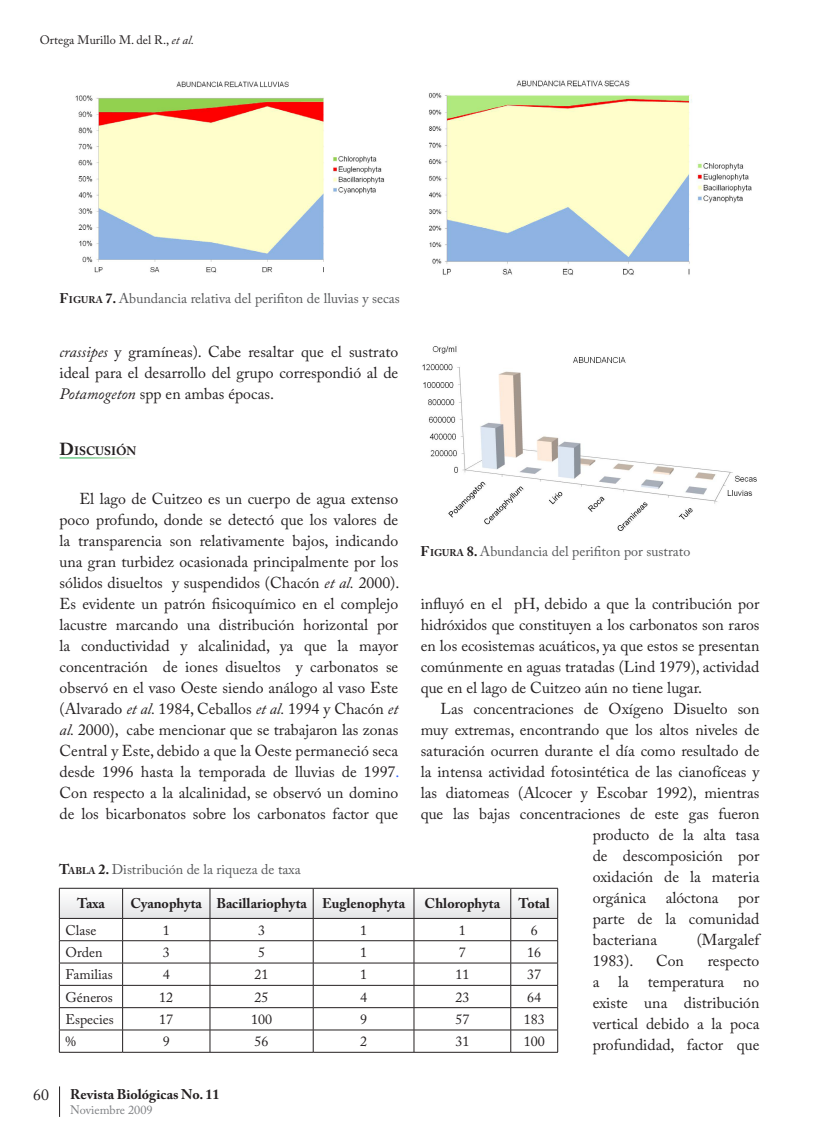
<style>
.page{position:relative;width:819px;height:1141px;background:#fff}
.page>*{position:absolute;margin:0;border:0;box-sizing:border-box;transform-origin:0 0}
.parrafo{font:15.75px/21px "Adobe Caslon Pro";color:#231f20;text-align:justify}
.Pie_de_Pagina{font:14px "Adobe Caslon Pro";color:#57585a}
.t1{font:14px "Adobe Caslon Pro";color:#231f20}
.t2{font:700 14px "Adobe Caslon Pro";color:#231f20}
.encabezado{font:12.25px "Adobe Caslon Pro";color:#231f20}
.t3{font:12.25px "Adobe Caslon Pro";color:#7d7f82}
.Encabezados{font:700 12.08px "Adobe Caslon Pro";color:#231f20}
.s1{font-style:italic}
.s2{font-weight:700;color:#231f20}
.s3{font-weight:700;font-size:9.8px;color:#231f20}
.s4{font-size:17.32px}
.s5{color:#36f}
</style>
<div class="page">
<hr style="left:59px;top:1086px;width:1px;height:31px;background:#231f20">
<svg style="left:59px;top:888px;width:499px;height:164px"></svg>
<hr style="left:59px;top:1052px;width:64px;height:1px;background:#231f20">
<hr style="left:123px;top:1052px;width:87px;height:1px;background:#231f20">
<hr style="left:210px;top:1052px;width:103px;height:1px;background:#231f20">
<hr style="left:313px;top:1052px;width:101px;height:1px;background:#231f20">
<hr style="left:414px;top:1052px;width:96px;height:1px;background:#231f20">
<hr style="left:510px;top:1052px;width:48px;height:1px;background:#231f20">
<img style="left:75px;top:81px;width:309px;height:192px">
<img style="left:428px;top:80px;width:323px;height:195px">
<img style="left:422px;top:346px;width:335px;height:185px">
<p class="encabezado" style="left:40px;top:33px;width:156px">Ortega Murillo M. del R., <span class="s1">et al.</span></p>
<p class="Pie_de_Pagina" style="left:60px;top:290px;width:342px"><span class="s2">F</span><span class="s3">IGURA</span> <span class="s2">7.</span> Abundancia relativa del perifiton de lluvias y secas</p>
<p class="parrafo" style="left:60px;top:341px;width:340px"><span class="s1">crassipes</span> y gramíneas). Cabe resaltar que el sustrato ideal para el desarrollo del grupo correspondió al de <span class="s1">Potamogeton</span> spp en ambas épocas.</p>
<p class="Encabezados" style="left:60px;top:444px;width:78px"><span class="s4">D</span>ISCUSIÓN</p>
<p class="parrafo" style="left:60px;top:488px;width:341px;text-indent:20px">El lago de Cuitzeo es un cuerpo de agua extenso poco profundo, donde se detectó que los valores de la transparencia son relativamente bajos, indicando una gran turbidez ocasionada principalmente por los sólidos disueltos y suspendidos (Chacón <span class="s1">et al.</span> 2000).<br>Es evidente un patrón fisicoquímico en el complejo lacustre marcando una distribución horizontal por la conductividad y alcalinidad, ya que la mayor concentración de iones disueltos y carbonatos se observó en el vaso Oeste siendo análogo al vaso Este (Alvarado <span class="s1">et al.</span> 1984, Ceballos <span class="s1">et al.</span> 1994 y Chacón <span class="s1">et al.</span> 2000), cabe mencionar que se trabajaron las zonas Central y Este, debido a que la Oeste permaneció seca desde 1996 hasta la temporada de lluvias de 1997<span class="s5">.<br></span>Con respecto a la alcalinidad, se observó un domino de los bicarbonatos sobre los carbonatos factor que</p>
<p class="Pie_de_Pagina" style="left:420px;top:543px;width:271px"><span class="s2">F</span><span class="s3">IGURA</span> <span class="s2">8.</span> Abundancia del perifiton por sustrato</p>
<p class="parrafo" style="left:420px;top:593px;width:340px">influyó en el pH, debido a que la contribución por hidróxidos que constituyen a los carbonatos son raros en los ecosistemas acuáticos, ya que estos se presentan comúnmente en aguas tratadas (Lind 1979), actividad que en el lago de Cuitzeo aún no tiene lugar.</p>
<p class="parrafo" style="left:440px;top:698px;width:320px">Las concentraciones de Oxígeno Disuelto son</p>
<p class="parrafo" style="left:420px;top:719px;width:340px">muy extremas, encontrando que los altos niveles de</p>
<p class="parrafo" style="left:420px;top:740px;width:340px">saturación ocurren durante el día como resultado de</p>
<p class="parrafo" style="left:420px;top:761px;width:340px">la intensa actividad fotosintética de las cianofíceas y</p>
<p class="parrafo" style="left:420px;top:782px;width:340px">las diatomeas (Alcocer y Escobar 1992), mientras</p>
<p class="parrafo" style="left:420px;top:803px;width:340px">que las bajas concentraciones de este gas fueron</p>
<p class="parrafo" style="left:592px;top:824px;width:168px">producto de la alta tasa</p>
<p class="parrafo" style="left:592px;top:845px;width:168px">de descomposición por</p>
<p class="parrafo" style="left:592px;top:866px;width:168px">oxidación de la materia</p>
<p class="parrafo" style="left:592px;top:887px;width:168px">orgánica alóctona por</p>
<p class="parrafo" style="left:592px;top:908px;width:168px">parte de la comunidad</p>
<p class="parrafo" style="left:592px;top:929px;width:66px">bacteriana</p>
<p class="parrafo" style="left:696px;top:929px;width:64px">(Margalef</p>
<p class="parrafo" style="left:592px;top:950px;width:42px">1983).</p>
<p class="parrafo" style="left:656px;top:950px;width:29px">Con</p>
<p class="Pie_de_Pagina" style="left:59px;top:861px;width:243px"><span class="s2">T</span><span class="s3">ABLA</span> <span class="s2">2.</span> Distribución de la riqueza de taxa</p>
<p class="t2" style="left:77px;top:895px;width:29px">Taxa</p>
<p class="t2" style="left:131px;top:895px;width:73px">Cyanophyta</p>
<p class="t2" style="left:216px;top:895px;width:92px">Bacillariophyta</p>
<p class="t2" style="left:322px;top:895px;width:84px">Euglenophyta</p>
<p class="t2" style="left:424px;top:895px;width:77px">Chlorophyta</p>
<p class="t2" style="left:518px;top:895px;width:33px">Total</p>
<p class="t1" style="left:65px;top:922px;width:32px">Clase</p>
<p class="t1" style="left:163px;top:922px;width:8px">1</p>
<p class="t1" style="left:258px;top:922px;width:8px">3</p>
<p class="t1" style="left:360px;top:922px;width:8px">1</p>
<p class="t1" style="left:459px;top:922px;width:8px">1</p>
<p class="t1" style="left:530px;top:922px;width:8px">6</p>
<p class="t1" style="left:65px;top:944px;width:38px">Orden</p>
<p class="t1" style="left:163px;top:944px;width:8px">3</p>
<p class="t1" style="left:258px;top:944px;width:8px">5</p>
<p class="t1" style="left:360px;top:944px;width:8px">1</p>
<p class="t1" style="left:459px;top:944px;width:8px">7</p>
<p class="t1" style="left:527px;top:944px;width:15px">16</p>
<p class="t1" style="left:65px;top:966px;width:49px">Familias</p>
<p class="t1" style="left:163px;top:966px;width:8px">4</p>
<p class="t1" style="left:254px;top:966px;width:15px">21</p>
<p class="t1" style="left:360px;top:966px;width:8px">1</p>
<p class="t1" style="left:455px;top:966px;width:15px">11</p>
<p class="t1" style="left:527px;top:966px;width:15px">37</p>
<p class="t1" style="left:65px;top:989px;width:49px">Géneros</p>
<p class="t1" style="left:159px;top:989px;width:15px">12</p>
<p class="t1" style="left:254px;top:989px;width:15px">25</p>
<p class="t1" style="left:360px;top:989px;width:8px">4</p>
<p class="t1" style="left:455px;top:989px;width:15px">23</p>
<p class="t1" style="left:527px;top:989px;width:15px">64</p>
<p class="t1" style="left:65px;top:1011px;width:50px">Especies</p>
<p class="t1" style="left:159px;top:1011px;width:15px">17</p>
<p class="t1" style="left:251px;top:1011px;width:22px">100</p>
<p class="t1" style="left:360px;top:1011px;width:8px">9</p>
<p class="t1" style="left:455px;top:1011px;width:15px">57</p>
<p class="t1" style="left:523px;top:1011px;width:22px">183</p>
<p class="t1" style="left:65px;top:1033px;width:12px">%</p>
<p class="t1" style="left:163px;top:1033px;width:8px">9</p>
<p class="t1" style="left:254px;top:1033px;width:15px">56</p>
<p class="t1" style="left:360px;top:1033px;width:8px">2</p>
<p class="t1" style="left:455px;top:1033px;width:15px">31</p>
<p class="t1" style="left:523px;top:1033px;width:22px">100</p>
<p class="parrafo" style="left:592px;top:950px;width:168px;text-indent:115px">respecto a la temperatura no existe una distribución vertical debido a la poca profundidad, factor que</p>
<p class="parrafo" style="left:33px;top:1085px;width:17px">60</p>
<p class="t2" style="left:70px;top:1086px;width:151px">Revista Biológicas No. 11</p>
<p class="t3" style="left:70px;top:1103px;width:84px">Noviembre 2009</p>
</div>
